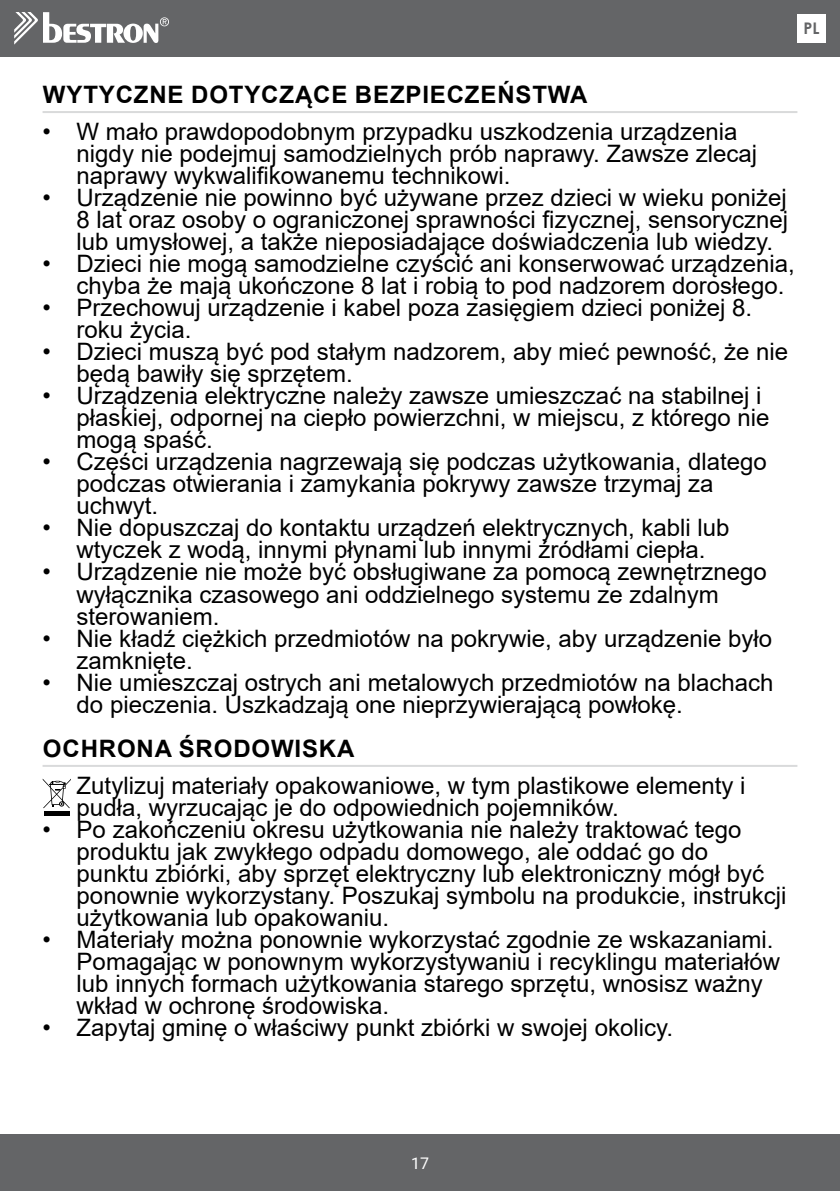
<style>
.page{position:relative;width:840px;height:1191px;background:#fff}
.page>*{position:absolute;margin:0;border:0;box-sizing:border-box;transform-origin:0 0}
.t1{font:24px/22px "Arial";color:#000}
.t2{font:700 24px "Arial";letter-spacing:.035em;color:#000}
.t3{font:16px "Roboto";color:#fff}
.t4{font:700 16px "Century Gothic";color:#646567}
</style>
<div class="page">
<hr style="left:43px;top:111px;width:754px;height:2px;background:#d9dadb">
<hr style="left:43px;top:765px;width:754px;height:2px;background:#d9dadb">
<div style="left:44px;top:811px;width:25px;height:5px;background:#000"></div>
<svg style="left:43px;top:779px;width:28px;height:29px"></svg>
<div style="left:0;top:0;width:839px;height:57px;background:#646567"></div>
<div style="left:0;top:1134px;width:839px;height:57px;background:#646567"></div>
<svg style="left:14px;top:12px;width:155px;height:33px"></svg>
<div style="left:797px;top:14px;width:28px;height:29px;background:#fff"></div>
<p class="t4" style="left:803px;top:16px;width:17px">PL</p>
<p class="t2" style="left:43px;top:77px;width:545px">WYTYCZNE DOTYCZĄCE BEZPIECZEŃSTWA</p>
<p class="t1" style="left:77px;top:121px;width:681px;text-indent:-34px">• W mało prawdopodobnym przypadku uszkodzenia urządzenia nigdy nie podejmuj samodzielnych prób naprawy. Zawsze zlecaj naprawy wykwalifikowanemu technikowi.</p>
<p class="t1" style="left:77px;top:187px;width:712px;text-align:justify;text-indent:-34px">• Urządzenie nie powinno być używane przez dzieci w wieku poniżej 8 lat oraz osoby o ograniczonej sprawności fizycznej, sensorycznej lub umysłowej, a także nieposiadające doświadczenia lub wiedzy.</p>
<p class="t1" style="left:77px;top:253px;width:719px;text-indent:-34px">• Dzieci nie mogą samodzielne czyścić ani konserwować urządzenia, chyba że mają ukończone 8 lat i robią to pod nadzorem dorosłego.</p>
<p class="t1" style="left:77px;top:297px;width:676px;text-indent:-34px">• Przechowuj urządzenie i kabel poza zasięgiem dzieci poniżej 8. roku życia.</p>
<p class="t1" style="left:77px;top:341px;width:712px;text-indent:-34px">• Dzieci muszą być pod stałym nadzorem, aby mieć pewność, że nie będą bawiły się sprzętem.</p>
<p class="t1" style="left:77px;top:385px;width:694px;text-indent:-34px">• Urządzenia elektryczne należy zawsze umieszczać na stabilnej i płaskiej, odpornej na ciepło powierzchni, w miejscu, z którego nie mogą spaść.</p>
<p class="t1" style="left:77px;top:451px;width:691px;text-indent:-34px">• Części urządzenia nagrzewają się podczas użytkowania, dlatego podczas otwierania i zamykania pokrywy zawsze trzymaj za uchwyt.</p>
<p class="t1" style="left:43px;top:517px;width:688px;text-align:center">• Nie dopuszczaj do kontaktu urządzeń elektrycznych, kabli lub wtyczek z wodą, innymi płynami lub innymi źródłami ciepła.</p>
<p class="t1" style="left:77px;top:561px;width:691px;text-indent:-34px">• Urządzenie nie może być obsługiwane za pomocą zewnętrznego wyłącznika czasowego ani oddzielnego systemu ze zdalnym sterowaniem.</p>
<p class="t1" style="left:77px;top:627px;width:696px;text-indent:-34px">• Nie kładź ciężkich przedmiotów na pokrywie, aby urządzenie było zamknięte.</p>
<p class="t1" style="left:77px;top:671px;width:698px;text-indent:-34px">• Nie umieszczaj ostrych ani metalowych przedmiotów na blachach do pieczenia. Uszkadzają one nieprzywierającą powłokę.</p>
<p class="t2" style="left:43px;top:731px;width:313px">OCHRONA ŚRODOWISKA</p>
<p class="t1" style="left:77px;top:774px;width:670px">Zutylizuj materiały opakowaniowe, w tym plastikowe elementy i pudła, wyrzucając je do odpowiednich pojemników.</p>
<p class="t1" style="left:77px;top:818px;width:711px;text-indent:-34px">• Po zakończeniu okresu użytkowania nie należy traktować tego produktu jak zwykłego odpadu domowego, ale oddać go do<br>punktu zbiórki, aby sprzęt elektryczny lub elektroniczny mógł być ponownie wykorzystany. Poszukaj symbolu na produkcie, instrukcji użytkowania lub opakowaniu.</p>
<p class="t1" style="left:77px;top:928px;width:704px;text-indent:-34px">• Materiały można ponownie wykorzystać zgodnie ze wskazaniami.<br>Pomagając w ponownym wykorzystywaniu i recyklingu materiałów lub innych formach użytkowania starego sprzętu, wnosisz ważny wkład w ochronę środowiska.</p>
<p class="t1" style="left:43px;top:1016px;width:631px">• Zapytaj gminę o właściwy punkt zbiórki w swojej okolicy.</p>
<p class="t3" style="left:411px;top:1151px;width:19px">17</p>
</div>
